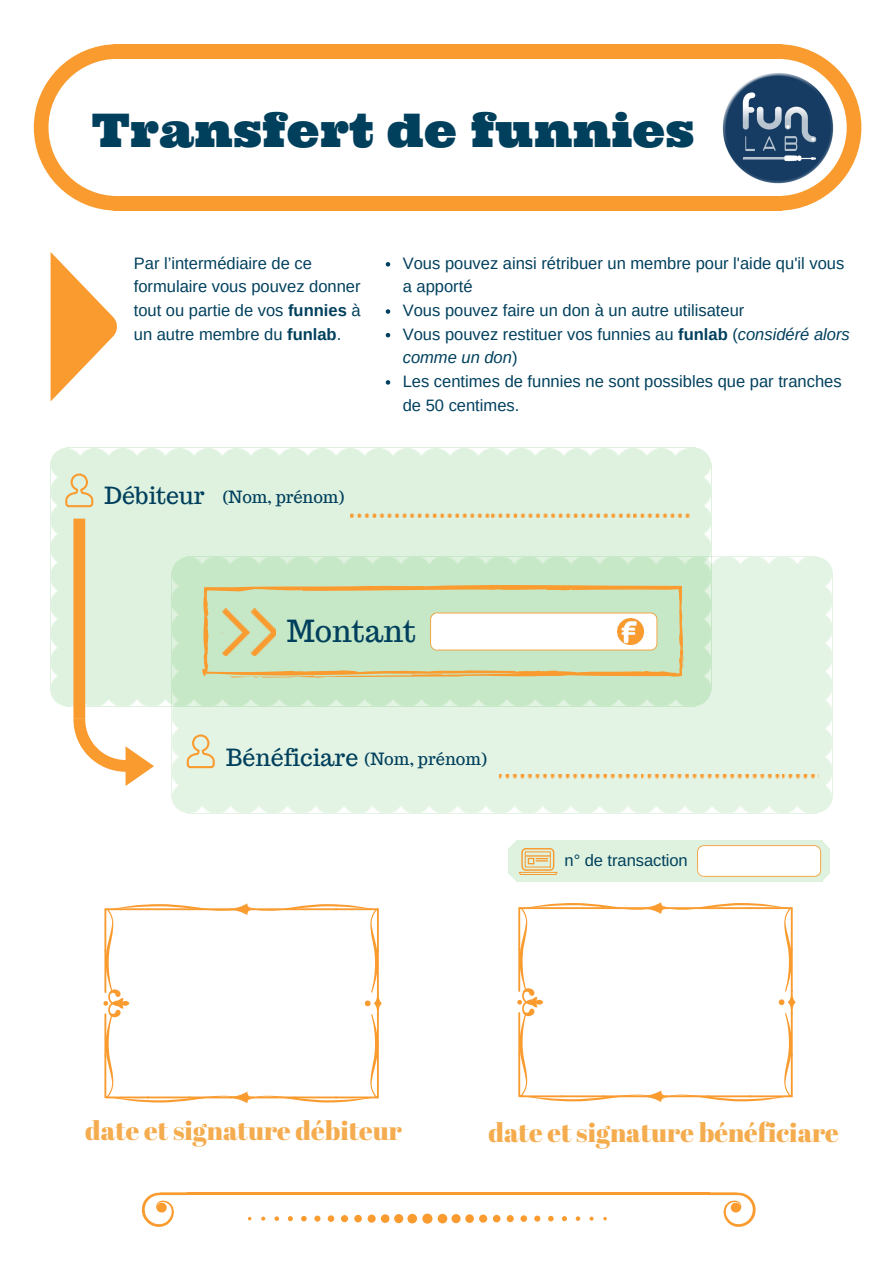
<style>
.page{position:relative;width:893px;height:1263px;background:#fff}
.page>*{position:absolute;margin:0;border:0;box-sizing:border-box;transform-origin:0 0}
.t1{font:46.35px "Ultra";color:#00405d}
.t2{font:29.7px "Trocchi";color:#00405d}
.t3{font:26.4px "Abril Fatface";color:#f4ac4e}
.t4{font:23.1px "Trocchi";color:#00405d}
.t5{font:16.5px/23.5px "Arimo";color:#00405d}
.t6{font:16.5px "Trocchi";color:#00405d}
.s1{font-weight:700}
.s2{font-style:italic}
.s3{font-size:23.1px}
</style>
<div class="page">
<img style="left:722px;top:73px;width:56px;height:111px">
<div style="left:114px;top:196px;width:667px;height:15px;background:#f99b2f"></div>
<div style="left:114px;top:44px;width:667px;height:15px;background:#f99b2f"></div>
<svg style="left:34px;top:44px;width:80px;height:167px"></svg>
<svg style="left:778px;top:44px;width:83px;height:167px"></svg>
<svg style="left:103px;top:903px;width:279px;height:200px"></svg>
<div style="left:187px;top:573px;width:629px;height:223px;background:#e4f4e4"></div>
<svg style="left:171px;top:706px;width:18px;height:89px;fill:#e4f4e4"></svg>
<svg style="left:171px;top:795px;width:16px;height:18px"></svg>
<svg style="left:187px;top:796px;width:628px;height:17px;background:#e6f5e6"></svg>
<svg style="left:815px;top:796px;width:17px;height:17px"></svg>
<svg style="left:816px;top:574px;width:16px;height:222px;background:#e6f5e6"></svg>
<svg style="left:816px;top:556px;width:16px;height:18px"></svg>
<svg style="left:711px;top:556px;width:105px;height:18px;fill:#e4f4e4"></svg>
<svg style="left:67px;top:465px;width:627px;height:224px;background:#d8eed7"></svg>
<svg style="left:50px;top:465px;width:17px;height:224px;background:#e2f3e2"></svg>
<svg style="left:50px;top:689px;width:16px;height:17px"></svg>
<svg style="left:66px;top:689px;width:628px;height:17px;background:#cae9ca"></svg>
<svg style="left:694px;top:690px;width:17px;height:16px"></svg>
<svg style="left:694px;top:465px;width:17px;height:225px;background:#d4edd4"></svg>
<svg style="left:695px;top:447px;width:16px;height:18px"></svg>
<svg style="left:67px;top:447px;width:628px;height:18px;background:#e3f3e3"></svg>
<svg style="left:50px;top:447px;width:17px;height:18px"></svg>
<svg style="left:51px;top:252px;width:66px;height:149px"></svg>
<svg style="left:386px;top:262px;width:4px;height:4px"></svg>
<svg style="left:386px;top:309px;width:4px;height:5px"></svg>
<svg style="left:386px;top:333px;width:4px;height:4px"></svg>
<svg style="left:386px;top:380px;width:4px;height:4px"></svg>
<svg style="left:350px;top:513px;width:341px;height:4px"></svg>
<hr style="left:187px;top:1192px;width:522px;height:2px;background:#f99b2f">
<svg style="left:142px;top:1192px;width:46px;height:34px"></svg>
<svg style="left:708px;top:1192px;width:47px;height:34px"></svg>
<svg style="left:65px;top:473px;width:28px;height:34px"></svg>
<svg style="left:202px;top:584px;width:481px;height:95px;background:#d6e2be"></svg>
<div style="left:422px;top:1213px;width:10px;height:10px;background:#f99b2f;border-radius:50%"></div>
<svg style="left:437px;top:1213px;width:10px;height:10px"></svg>
<svg style="left:451px;top:1213px;width:9px;height:9px"></svg>
<svg style="left:465px;top:1214px;width:22px;height:8px"></svg>
<div style="left:493px;top:1214px;width:7px;height:8px;background:#f99b2f;border-radius:50%"></div>
<svg style="left:506px;top:1214px;width:8px;height:7px"></svg>
<svg style="left:520px;top:1215px;width:7px;height:6px"></svg>
<svg style="left:534px;top:1215px;width:6px;height:6px"></svg>
<svg style="left:548px;top:1215px;width:5px;height:6px"></svg>
<svg style="left:562px;top:1216px;width:5px;height:4px"></svg>
<svg style="left:575px;top:1216px;width:5px;height:4px"></svg>
<svg style="left:589px;top:1216px;width:4px;height:4px"></svg>
<svg style="left:603px;top:1216px;width:4px;height:4px"></svg>
<svg style="left:407px;top:1213px;width:10px;height:10px"></svg>
<svg style="left:394px;top:1213px;width:9px;height:9px"></svg>
<svg style="left:381px;top:1214px;width:8px;height:8px"></svg>
<div style="left:367px;top:1214px;width:8px;height:8px;background:#f99b2f;border-radius:50%"></div>
<div style="left:354px;top:1214px;width:8px;height:8px;background:#f99b2f;border-radius:50%"></div>
<svg style="left:341px;top:1215px;width:7px;height:6px"></svg>
<svg style="left:328px;top:1215px;width:6px;height:6px"></svg>
<svg style="left:314px;top:1215px;width:6px;height:6px"></svg>
<svg style="left:301px;top:1215px;width:6px;height:6px"></svg>
<svg style="left:288px;top:1216px;width:5px;height:4px"></svg>
<svg style="left:274px;top:1216px;width:5px;height:4px"></svg>
<svg style="left:261px;top:1216px;width:4px;height:4px"></svg>
<div style="left:516px;top:873px;width:306px;height:8px;background:#dff2df"></div>
<div style="left:516px;top:840px;width:306px;height:8px;background:#dff2df"></div>
<div style="left:516px;top:848px;width:306px;height:25px;background:#dff2df"></div>
<svg style="left:517px;top:902px;width:278px;height:200px"></svg>
<svg style="left:499px;top:774px;width:319px;height:4px"></svg>
<svg style="left:187px;top:734px;width:28px;height:34px"></svg>
<svg style="left:73px;top:518px;width:81px;height:268px"></svg>
<img style="left:617px;top:618px;width:26px;height:26px">
<svg style="left:223px;top:608px;width:52px;height:47px;background:#d4d29d"></svg>
<svg style="left:697px;top:840px;width:132px;height:41px"></svg>
<svg style="left:508px;top:841px;width:49px;height:40px"></svg>
<h1 class="t1" style="left:92px;top:101px;width:603px">Transfert de funnies</h1>
<p class="t5" style="left:134px;top:251px;width:228px">Par l’intermédiaire de ce formulaire vous pouvez donner tout ou partie de vos <span class="s1">funnies</span> à un autre membre du <span class="s1">funlab</span>.</p>
<p class="t5" style="left:403px;top:251px;width:448px">Vous pouvez ainsi rétribuer un membre pour l'aide qu'il vous a apporté<br>Vous pouvez faire un don à un autre utilisateur<br>Vous pouvez restituer vos funnies au <span class="s1">funlab</span> (<span class="s2">considéré alors comme un don</span>)<br>Les centimes de funnies ne sont possibles que par tranches de 50 centimes.</p>
<h3 class="t4" style="left:105px;top:480px;width:101px">Débiteur</h3>
<p class="t6" style="left:223px;top:486px;width:123px">(Nom, prénom)</p>
<h2 class="t2" style="left:287px;top:612px;width:131px">Montant</h2>
<p class="t6" style="left:226px;top:748px;width:262px"><span class="s3">Bénéficiare</span> (Nom, prénom)</p>
<p class="t5" style="left:564px;top:848px;width:125px">n° de transaction</p>
<h3 class="t3" style="left:85px;top:1112px;width:318px">date et signature débiteur</h3>
<h3 class="t3" style="left:488px;top:1113px;width:352px">date et signature bénéficiare</h3>
</div>
